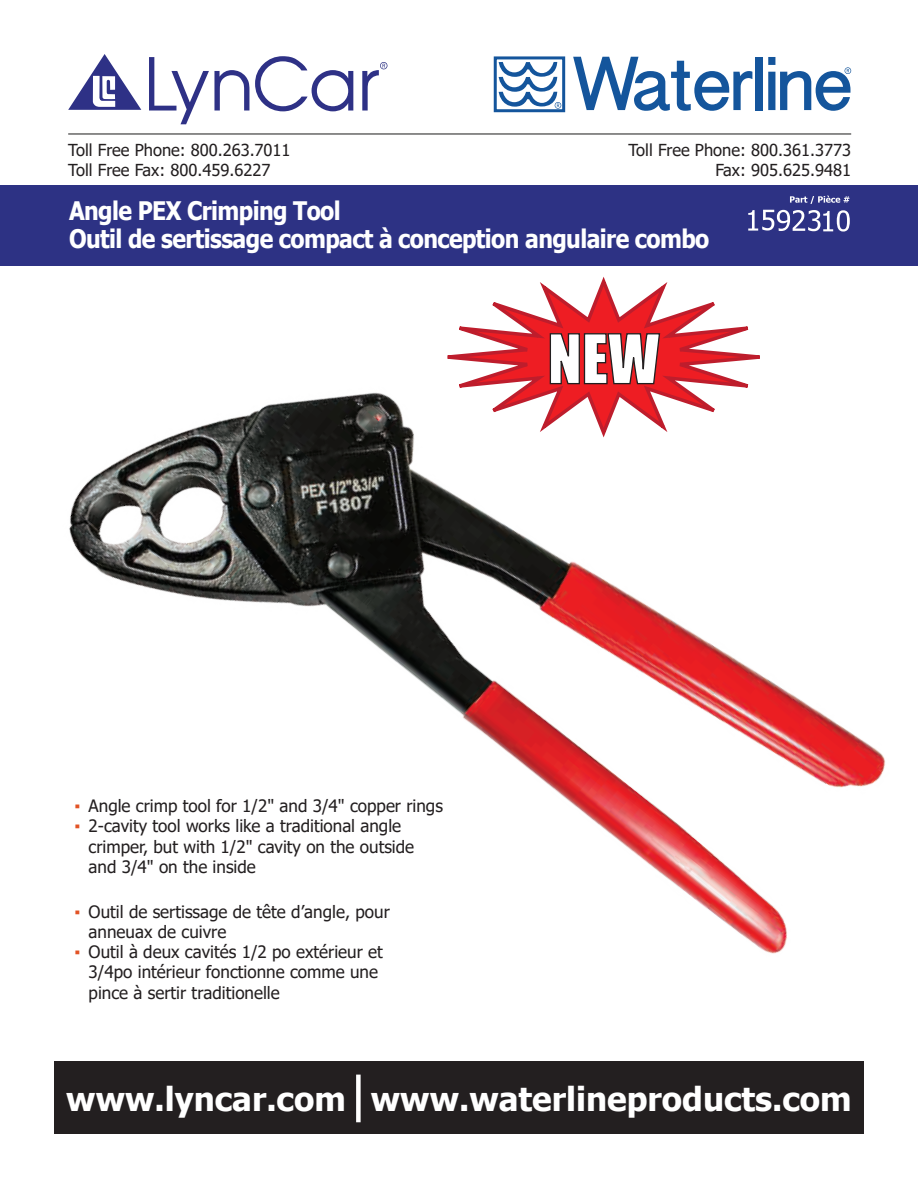
<style>
.page{position:relative;width:918px;height:1188px;background:#fff}
.page>*{position:absolute;margin:0;border:0;box-sizing:border-box;transform-origin:0 0}
.t1{font:63px "Impact";color:#fff}
.t2{font:700 33px "Tahoma";color:#fff}
.t3{font:700 25.5px/28.5px "Tahoma";letter-spacing:-.025em;color:#fff;scale:.9 1}
.t4{font:17.1px/20.4px "Tahoma";color:#231f20}
.t5{font:16.5px/19.8px "Tahoma";color:#231f20}
.s1{color:#e25325}
</style>
<div class="page">
<div style="left:494px;top:56px;width:71px;height:56px;border:3px solid #14559c"></div>
<svg style="left:573px;top:57px;width:179px;height:54px"></svg>
<div style="left:755px;top:57px;width:7px;height:53px;background:#14559c"></div>
<svg style="left:768px;top:57px;width:83px;height:54px"></svg>
<svg style="left:499px;top:62px;width:62px;height:47px"></svg>
<svg style="left:68px;top:54px;width:73px;height:56px"></svg>
<svg style="left:149px;top:57px;width:100px;height:67px"></svg>
<svg style="left:255px;top:56px;width:98px;height:55px"></svg>
<svg style="left:362px;top:62px;width:25px;height:49px"></svg>
<hr style="left:68px;top:133px;width:783px;height:2px;background:#676766">
<div style="left:54px;top:1062px;width:810px;height:72px;background:#231f20"></div>
<div style="left:356px;top:1075px;width:5px;height:47px;background:#fff"></div>
<div style="left:0;top:185px;width:918px;height:81px;background:#2d3284"></div>
<svg style="left:790px;top:196px;width:60px;height:8px"></svg>
<svg style="left:748px;top:210px;width:102px;height:20px"></svg>
<img style="left:54px;top:230px;width:832px;height:868px">
<svg style="left:410px;top:277px;width:387px;height:165px"></svg>
<svg style="left:549px;top:332px;width:112px;height:56px;background:#cd1d22"></svg>
<p class="t5" style="left:68px;top:141px;width:224px">Toll Free Phone: 800.263.7011<br>Toll Free Fax: 800.459.6227</p>
<p class="t5" style="left:628px;top:141px;width:224px;text-align:right">Toll Free Phone: 800.361.3773<br>Fax: 905.625.9481</p>
<h3 class="t3" style="left:69px;top:197px;width:713px">Angle PEX Crimping Tool<br>Outil de sertissage compact à conception angulaire combo</h3>
<h1 class="t1" style="left:548px;top:310px;width:113px">NEW</h1>
<p class="t4" style="left:75px;top:797px;width:370px"><span class="s1">▪</span> Angle crimp tool for 1/2" and 3/4" copper rings</p>
<p class="t4" style="left:89px;top:817px;width:327px;text-indent:-14px"><span class="s1">▪</span> 2-cavity tool works like a traditional angle crimper, but with 1/2" cavity on the outside and 3/4" on the inside</p>
<p class="t4" style="left:89px;top:902px;width:303px;text-indent:-14px"><span class="s1">▪</span> Outil de sertissage de tête d’angle, pour anneuax de cuivre</p>
<p class="t4" style="left:89px;top:942px;width:296px;text-indent:-14px"><span class="s1">▪</span> Outil à deux cavités 1/2 po extérieur et<br>3/4po intérieur fonctionne comme une pince à sertir traditionelle</p>
<h2 class="t2" style="left:66px;top:1076px;width:787px">www.lyncar.com www.waterlineproducts.com</h2>
</div>
